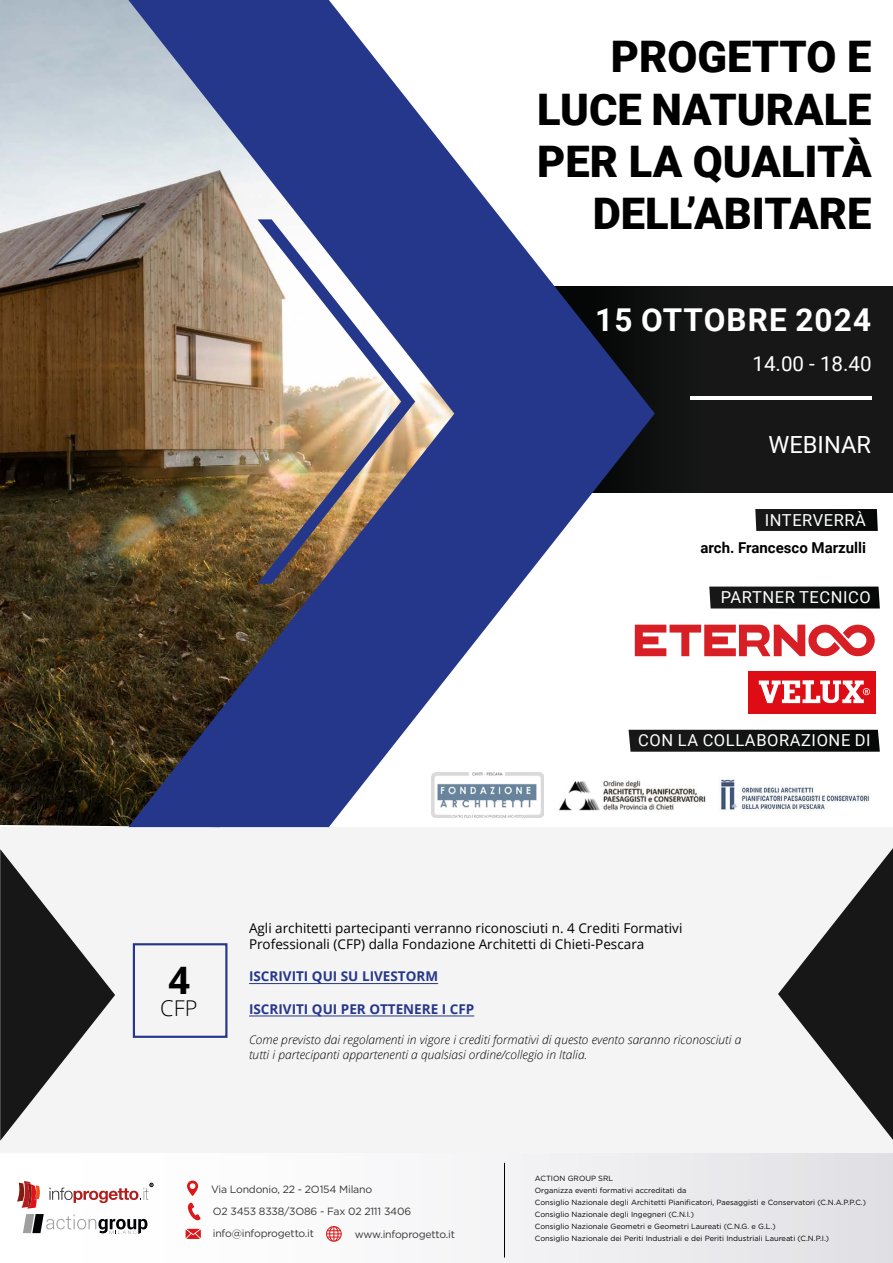
<style>
.page{position:relative;width:893px;height:1263px;background:#fff}
.page>*{position:absolute;margin:0;border:0;box-sizing:border-box;transform-origin:0 0}
.t1{font:900 43.5px/52.2px "Roboto";color:#000;text-align:right}
.t2{font:700 37.8px "Open Sans";color:#000}
.t3{font:700 31.5px "Roboto";letter-spacing:.035em;color:#fff}
.t4{font:23.7px "Roboto";color:#fff}
.t5{font:300 21.75px "Open Sans";color:#000}
.t6{font:20.55px "Roboto";color:#fff}
.t7{font:16.5px "Roboto";letter-spacing:.035em;color:#fff}
.t8{font:700 15px "Roboto";color:#000}
.t9{font:13.5px/16.2px "Open Sans";color:#000}
.t10{font:700 13.5px "Open Sans";color:#25378b}
.t11{font:italic 300 12px/14.4px "Open Sans";color:#000}
.t12{font:10.5px/21.9px "Gotham";letter-spacing:-.02em;color:#393535}
.t13{font:7.5px/12px "Gotham";color:#000}
</style>
<div class="page">
<div style="left:0;top:827px;width:893px;height:330px;background:#f5f4f4"></div>
<div style="left:424px;top:287px;width:469px;height:205px;background:#171717"></div>
<svg style="left:0;top:849px;width:115px;height:292px"></svg>
<svg style="left:778px;top:848px;width:115px;height:292px"></svg>
<hr style="left:691px;top:396px;width:181px;height:3px;background:#fff">
<svg style="left:755px;top:509px;width:123px;height:22px;background:#141414"></svg>
<svg style="left:709px;top:587px;width:171px;height:21px;background:#121313"></svg>
<svg style="left:655px;top:730px;width:225px;height:22px;background:#141414"></svg>
<div style="left:0;top:1154px;width:893px;height:109px;background:linear-gradient(to right,#fff,#e3e3e7)"></div>
<svg style="left:17px;top:1181px;width:136px;height:53px"></svg>
<svg style="left:187px;top:1202px;width:14px;height:18px"></svg>
<svg style="left:326px;top:1226px;width:16px;height:16px"></svg>
<svg style="left:186px;top:1229px;width:15px;height:10px"></svg>
<svg style="left:187px;top:1180px;width:11px;height:16px"></svg>
<hr style="left:504px;top:1163px;width:1px;height:94px;background:#000">
<img style="left:0;top:0;width:128px;height:827px">
<svg style="left:128px;top:0;width:527px;height:827px"></svg>
<img style="left:258px;top:219px;width:157px;height:365px">
<img style="left:554px;top:777px;width:152px;height:37px">
<img style="left:720px;top:779px;width:150px;height:32px">
<img style="left:431px;top:772px;width:113px;height:46px">
<div style="left:133px;top:943px;width:94px;height:95px;border:2px solid #25378b"></div>
<hr style="left:249px;top:1016px;width:225px;height:1px;background:#25378b">
<hr style="left:249px;top:983px;width:189px;height:1px;background:#25378b">
<div style="left:748px;top:671px;width:128px;height:43px;background:#de0c15"></div>
<svg style="left:759px;top:680px;width:110px;height:23px"></svg>
<svg style="left:635px;top:625px;width:240px;height:31px"></svg>
<h1 class="t1" style="left:537px;top:29px;width:336px">PROGETTO E<br>LUCE NATURALE<br>PER LA QUALITÀ<br>DELL’ABITARE</h1>
<h3 class="t3" style="left:595px;top:298px;width:277px">15 OTTOBRE 2024</h3>
<h3 class="t6" style="left:752px;top:349px;width:121px">14.00 - 18.40</h3>
<h3 class="t4" style="left:768px;top:428px;width:104px">WEBINAR</h3>
<h3 class="t7" style="left:765px;top:508px;width:103px">INTERVERRÀ</h3>
<h3 class="t8" style="left:700px;top:538px;width:167px">arch. Francesco Marzulli</h3>
<h3 class="t7" style="left:721px;top:586px;width:152px">PARTNER TECNICO</h3>
<h3 class="t7" style="left:638px;top:729px;width:234px">CON LA COLLABORAZIONE DI</h3>
<h2 class="t2" style="left:168px;top:953px;width:23px">4</h2>
<h3 class="t5" style="left:160px;top:993px;width:39px">CFP</h3>
<h3 class="t9" style="left:249px;top:919px;width:435px">Agli architetti partecipanti verranno riconosciuti n. 4 Crediti Formativi<br>Professionali (CFP) dalla Fondazione Architetti di Chieti-Pescara</h3>
<h3 class="t10" style="left:249px;top:967px;width:191px">ISCRIVITI QUI SU LIVESTORM</h3>
<h3 class="t10" style="left:249px;top:999px;width:227px">ISCRIVITI QUI PER OTTENERE I CFP</h3>
<h3 class="t11" style="left:249px;top:1032px;width:494px">Come previsto dai regolamenti in vigore i crediti formativi di questo evento saranno riconosciuti a tutti i partecipanti appartenenti a qualsiasi ordine/collegio in Italia.</h3>
<h3 class="t12" style="left:211px;top:1178px;width:163px">Via Londonio, 22 - 2O154 Milano</h3>
<h3 class="t12" style="left:213px;top:1200px;width:200px">O2 3453 8338/3O86 - Fax 02 2111 3406 info@infoprogetto.it</h3>
<h3 class="t12" style="left:355px;top:1223px;width:102px">www.infoprogetto.it</h3>
<p class="t13" style="left:535px;top:1172px;width:332px">ACTION GROUP SRL<br>Organizza eventi formativi accreditati da<br>Consiglio Nazionale degli Architetti Pianificatori, Paesaggisti e Conservatori (C.N.A.P.P.C.)<br>Consiglio Nazionale degli Ingegneri (C.N.I.)<br>Consiglio Nazionale Geometri e Geometri Laureati (C.N.G. e G.L.)<br>Consiglio Nazionale dei Periti Industriali e dei Periti Industriali Laureati (C.N.P.I.)</p>
</div>
